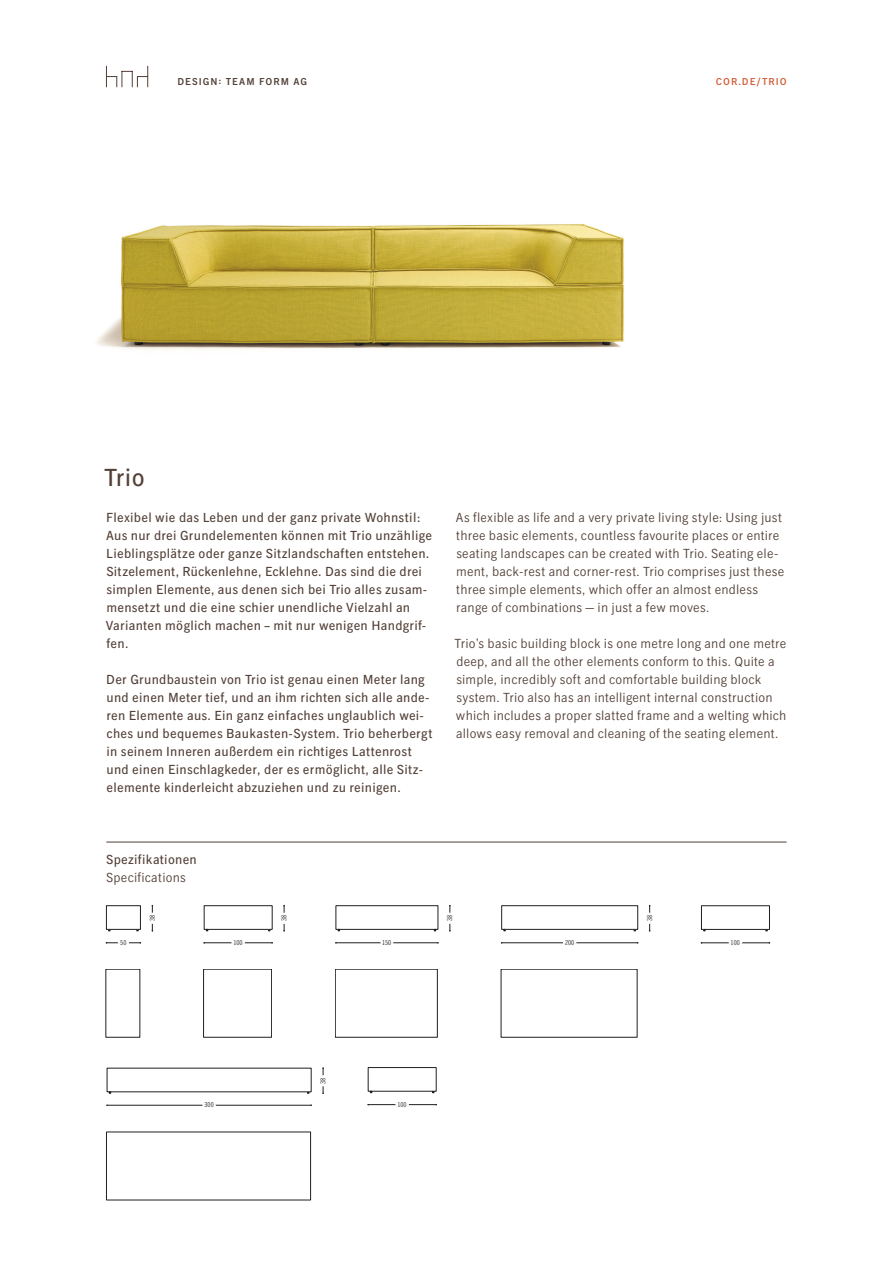
<style>
.page{position:relative;width:893px;height:1263px;background:#fff}
.page>*{position:absolute;margin:0;border:0;box-sizing:border-box;transform-origin:0 0}
.t1{font:24px "Cor Inter";color:#523f36}
.t2{font:12.75px/18px "Cor Inter";letter-spacing:.02em;color:#523f36}
.t3{font:300 12.75px/18px "Cor Inter";letter-spacing:.02em;color:#523f36}
.t4{font:500 9.75px "Cor Inter";letter-spacing:.1em;color:#523f36}
.t5{font:500 9.75px "Cor Inter";letter-spacing:.1em;color:#d3623d}
.t6{font:300 condensed 7.2px "Cor Inter";color:#231f20}
</style>
<div class="page">
<img style="left:96px;top:224px;width:528px;height:126px">
<hr style="left:502px;top:942px;width:136px;height:1px;background:#231f20">
<svg style="left:563px;top:942px;width:13px;height:2px"></svg>
<svg style="left:649px;top:905px;width:2px;height:26px"></svg>
<div style="left:501px;top:905px;width:137px;height:24px;border:1px solid #231f20"></div>
<div style="left:336px;top:905px;width:102px;height:24px;border:1px solid #231f20"></div>
<hr style="left:336px;top:942px;width:102px;height:1px;background:#231f20">
<svg style="left:381px;top:942px;width:12px;height:2px"></svg>
<svg style="left:449px;top:905px;width:2px;height:26px"></svg>
<hr style="left:368px;top:1104px;width:68px;height:1px;background:#231f20">
<hr style="left:395px;top:1103px;width:14px;height:3px;background:#fff">
<div style="left:368px;top:1067px;width:68px;height:24px;border:1px solid #231f20"></div>
<hr style="left:701px;top:942px;width:68px;height:1px;background:#231f20">
<svg style="left:729px;top:942px;width:13px;height:2px"></svg>
<div style="left:701px;top:905px;width:69px;height:24px;border:1px solid #231f20"></div>
<div style="left:204px;top:905px;width:68px;height:24px;border:1px solid #231f20"></div>
<hr style="left:204px;top:942px;width:68px;height:1px;background:#231f20">
<svg style="left:231px;top:942px;width:14px;height:2px"></svg>
<svg style="left:283px;top:905px;width:2px;height:26px"></svg>
<div style="left:203px;top:969px;width:69px;height:68px;border:1px solid #231f20"></div>
<hr style="left:106px;top:942px;width:34px;height:1px;background:#231f20">
<svg style="left:118px;top:942px;width:11px;height:2px"></svg>
<svg style="left:151px;top:905px;width:2px;height:26px"></svg>
<div style="left:106px;top:905px;width:35px;height:24px;border:1px solid #231f20"></div>
<hr style="left:107px;top:1105px;width:204px;height:1px;background:#231f20">
<svg style="left:202px;top:1104px;width:14px;height:2px"></svg>
<svg style="left:322px;top:1067px;width:2px;height:27px"></svg>
<svg style="left:106px;top:66px;width:42px;height:21px"></svg>
<hr style="left:106px;top:842px;width:681px;height:1px;background:#523f36">
<p class="t4" style="left:178px;top:75px;width:131px">DESIGN: TEAM FORM AG</p>
<p class="t5" style="left:716px;top:75px;width:72px">COR.DE/TRIO</p>
<h1 class="t1" style="left:104px;top:463px;width:42px">Trio</h1>
<p class="t2" style="left:106px;top:509px;width:328px">Flexibel wie das Leben und der ganz private Wohnstil:<br>Aus nur drei Grundelementen können mit Trio unzählige Lieblingsplätze oder ganze Sitzlandschaften entstehen.<br>Sitzelement, Rückenlehne, Ecklehne. Das sind die drei simplen Elemente, aus denen sich bei Trio alles zusam&shy;mensetzt und die eine schier unendliche Vielzahl an Varianten möglich machen – mit nur wenigen Handgrif&shy;fen.</p>
<p class="t2" style="left:106px;top:671px;width:328px">Der Grundbaustein von Trio ist genau einen Meter lang und einen Meter tief, und an ihm richten sich alle ande&shy;ren Elemente aus. Ein ganz einfaches unglaublich wei&shy;ches und bequemes Baukasten-System. Trio beherbergt in seinem Inneren außerdem ein richtiges Lattenrost und einen Einschlagkeder, der es ermöglicht, alle Sitz&shy;elemente kinderleicht abzuziehen und zu reinigen.</p>
<p class="t3" style="left:456px;top:509px;width:330px">As flexible as life and a very private living style: Using just three basic elements, countless favourite places or entire seating landscapes can be created with Trio. Seating ele&shy;ment, back-rest and corner-rest. Trio comprises just these three simple elements, which offer an almost endless range of combinations — in just a few moves.</p>
<p class="t3" style="left:454px;top:635px;width:333px">Trio’s basic building block is one metre long and one metre deep, and all the other elements conform to this. Quite a simple, incredibly soft and comfortable building block system. Trio also has an intelligent internal construction which includes a proper slatted frame and a welting which allows easy removal and cleaning of the seating element.</p>
<p class="t2" style="left:106px;top:851px;width:92px">Spezifikationen</p>
<p class="t3" style="left:106px;top:868px;width:81px">Specifications</p>
<p class="t6" style="left:148px;top:921px;width:8px;rotate:-90deg">38</p>
<p class="t6" style="left:280px;top:921px;width:8px;rotate:-90deg">38</p>
<p class="t6" style="left:446px;top:921px;width:8px;rotate:-90deg">38</p>
<p class="t6" style="left:645px;top:921px;width:8px;rotate:-90deg">38</p>
<p class="t6" style="left:120px;top:938px;width:8px">50</p>
<p class="t6" style="left:565px;top:938px;width:11px">200</p>
<p class="t6" style="left:233px;top:938px;width:11px">100</p>
<p class="t6" style="left:731px;top:938px;width:11px">100</p>
<p class="t6" style="left:382px;top:938px;width:11px">150</p>
<p class="t6" style="left:204px;top:1101px;width:11px">300</p>
<p class="t6" style="left:319px;top:1084px;width:8px;rotate:-90deg">38</p>
<p class="t6" style="left:397px;top:1100px;width:11px">100</p>
</div>
